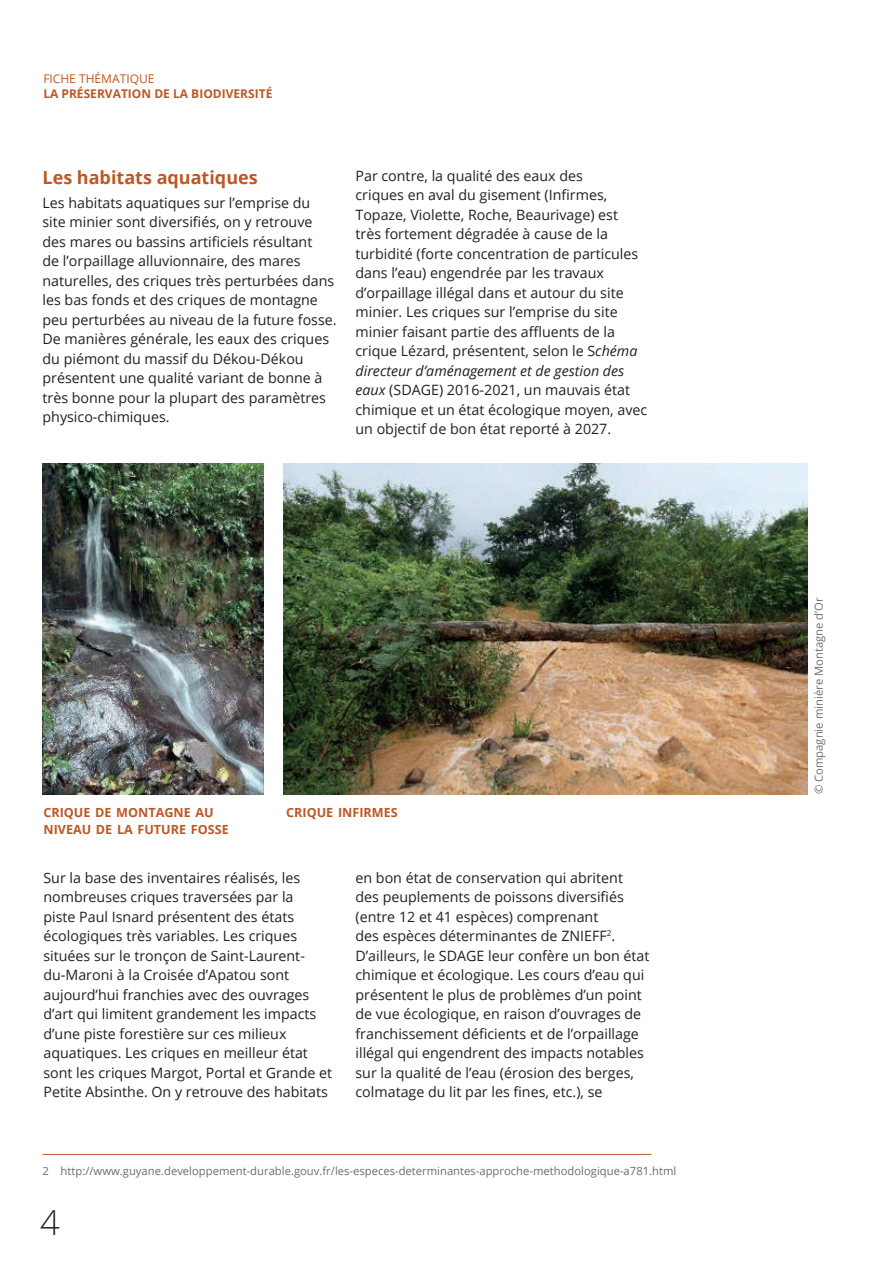
<style>
.page{position:relative;width:893px;height:1263px;background:#fff}
.page>*{position:absolute;margin:0;border:0;box-sizing:border-box;transform-origin:0 0}
.t1{font:300 34.5px "Open Sans";color:#231f20}
.t2{font:700 18px "Open Sans";color:#bc5825}
.t3{font:14.25px/19.5px "Open Sans";color:#231f20}
.t4{font:700 12.6px/16.5px "Open Sans";color:#bc5825}
.t5{font:700 12px "Open Sans";color:#bc5825}
.t6{font:12px "Open Sans";color:#bc5825}
.t7{font:11.25px "Open Sans";color:#6c6d70}
.s1{font-style:italic}
</style>
<div class="page">
<img style="left:43px;top:463px;width:220px;height:331px">
<img style="left:283px;top:463px;width:525px;height:331px">
<hr style="left:43px;top:1154px;width:608px;height:1px;background:#bc5825">
<p class="t6" style="left:43px;top:70px;width:113px">FICHE THÉMATIQUE</p>
<p class="t5" style="left:43px;top:85px;width:231px">LA PRÉSERVATION DE LA BIODIVERSITÉ</p>
<p class="t2" style="left:43px;top:165px;width:217px">Les habitats aquatiques</p>
<p class="t3" style="left:43px;top:192px;width:296px">Les habitats aquatiques sur l’emprise du site minier sont diversifiés, on y retrouve des mares ou bassins artificiels résultant<br>de l’orpaillage alluvionnaire, des mares naturelles, des criques très perturbées dans les bas fonds et des criques de montagne peu perturbées au niveau de la future fosse.<br>De manières générale, les eaux des criques du piémont du massif du Dékou-Dékou présentent une qualité variant de bonne à très bonne pour la plupart des paramètres physico-chimiques.</p>
<p class="t3" style="left:355px;top:166px;width:293px">Par contre, la qualité des eaux des<br>criques en aval du gisement (Infirmes, Topaze, Violette, Roche, Beaurivage) est<br>très fortement dégradée à cause de la turbidité (forte concentration de particules dans l’eau) engendrée par les travaux d’orpaillage illégal dans et autour du site minier. Les criques sur l’emprise du site minier faisant partie des affluents de la crique Lézard, présentent, selon le S<span class="s1">chéma directeur d’aménagement et de gestion des eaux</span> (SDAGE) 2016-2021, un mauvais état chimique et un état écologique moyen, avec un objectif de bon état reporté à 2027.</p>
<p class="t4" style="left:43px;top:804px;width:187px">CRIQUE DE MONTAGNE AU<br>NIVEAU DE LA FUTURE FOSSE</p>
<p class="t4" style="left:286px;top:804px;width:113px">CRIQUE I NFI RMES</p>
<p class="t3" style="left:43px;top:867px;width:290px">Sur la base des inventaires réalisés, les nombreuses criques traversées par la<br>piste Paul Isnard présentent des états écologiques très variables. Les criques situées sur le tronçon de Saint-Laurent&shy;du-Maroni à la Croisée d’Apatou sont aujourd’hui franchies avec des ouvrages d’art qui limitent grandement les impacts d’une piste forestière sur ces milieux aquatiques. Les criques en meilleur état sont les criques Margot, Portal et Grande et Petite Absinthe. On y retrouve des habitats</p>
<p class="t3" style="left:355px;top:867px;width:295px">en bon état de conservation qui abritent des peuplements de poissons diversifiés (entre 12 et 41 espèces) comprenant<br>des espèces déterminantes de ZNIEFF<sup>2</sup>.<br>D’ailleurs, le SDAGE leur confère un bon état chimique et écologique. Les cours d’eau qui présentent le plus de problèmes d’un point de vue écologique, en raison d’ouvrages de franchissement déficients et de l’orpaillage illégal qui engendrent des impacts notables sur la qualité de l’eau (érosion des berges, colmatage du lit par les fines, etc.), se</p>
<p class="t7" style="left:43px;top:1163px;width:635px">2 http://www.guyane.developpement-durable.gouv.fr/les-especes-determinantes-approche-methodologique-a781.html</p>
<h1 class="t1" style="left:40px;top:1199px;width:21px">4</h1>
<p class="t7" style="left:811px;top:794px;width:198px;rotate:-90deg">© Compagnie minière Montagne d’Or</p>
</div>
